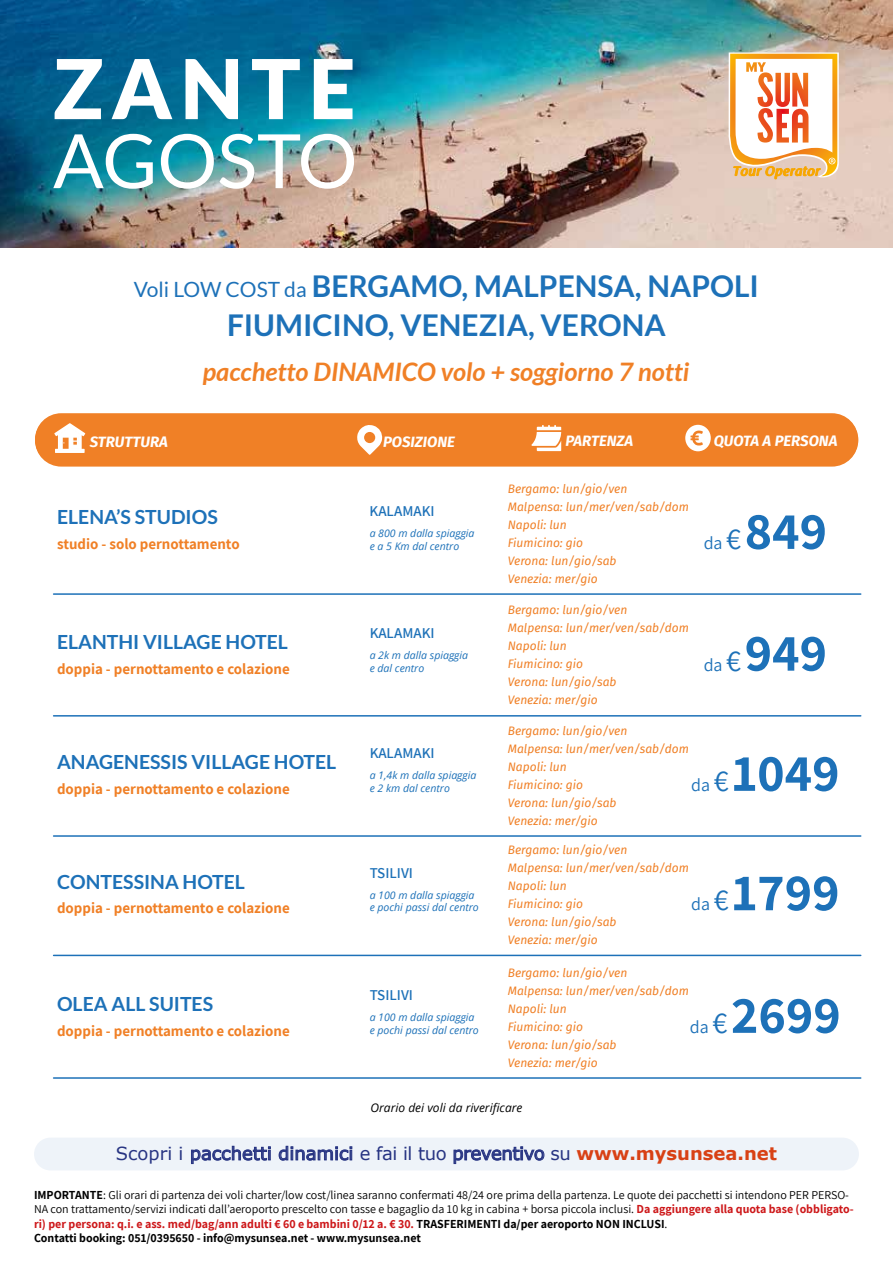
<style>
.page{position:relative;width:893px;height:1263px;background:#fff}
.page>*{position:absolute;margin:0;border:0;box-sizing:border-box;transform-origin:0 0}
.t1{font:900 82.5px "Lato";letter-spacing:.1em;color:#fff}
.t2{font:75px "Lato";color:#fff}
.t3{font:700 52.5px "Assistant";color:#1d71b8}
.t4{font:700 30px/39px "Lato";color:#1d71b8;text-align:center}
.t5{font:italic 700 25.5px "Lato";color:#f08026}
.t6{font:700 19.5px "Lato";color:#1d71b8}
.t7{font:18px "Verdana";color:#283583}
.t8{font:700 15px "Assistant";color:#f08026}
.t9{font:italic 700 15px "Fira Sans";color:#fff}
.t10{font:600 15px "Assistant";color:#1d71b8}
.t11{font:italic 12px/18px "Fira Sans";color:#f08026}
.t12{font:12px/14.4px "Assistant";color:#000}
.t13{font:italic 12px "Open Sans";color:#000}
.t14{font:italic 10.5px/12.6px "Open Sans";color:#1d71b8}
.s1{font-weight:400;font-size:21px}
.s2{font-weight:400;font-size:18px}
.s3{font-weight:400;font-size:30px}
.s4{font-weight:700;color:#d84115}
.s5{font-weight:700}
.s6{font-weight:700;color:#cd1719}
</style>
<div class="page">
<img style="left:0;top:0;width:893px;height:248px">
<svg style="left:729px;top:53px;width:110px;height:127px"></svg>
<div style="left:35px;top:413px;width:823px;height:53px;background:#f08026;border-radius:26px"></div>
<svg style="left:54px;top:423px;width:31px;height:30px"></svg>
<svg style="left:531px;top:425px;width:30px;height:26px"></svg>
<svg style="left:685px;top:425px;width:26px;height:26px"></svg>
<div style="left:34px;top:1137px;width:825px;height:33px;background:#eef3f9;border-radius:16px"></div>
<hr style="left:54px;top:593px;width:807px;height:2px;background:#1d71b8">
<hr style="left:54px;top:715px;width:807px;height:1px;background:#1d71b8">
<hr style="left:54px;top:835px;width:807px;height:2px;background:#1d71b8">
<hr style="left:54px;top:955px;width:807px;height:1px;background:#1d71b8">
<hr style="left:54px;top:1077px;width:807px;height:2px;background:#1d71b8">
<svg style="left:357px;top:425px;width:26px;height:30px"></svg>
<h1 class="t1" style="left:53px;top:41px;width:304px">ZANTE</h1>
<h2 class="t2" style="left:53px;top:119px;width:306px">AGOSTO</h2>
<h3 class="t4" style="left:134px;top:266px;width:627px"><span class="s1">Voli LOW COST da</span> BERGAMO, MALPENSA, NAPOLI<br>FIUMICINO, VENEZIA, VERONA</h3>
<h3 class="t5" style="left:203px;top:357px;width:488px">pacchetto DINAMICO volo + soggiorno 7 notti</h3>
<p class="t9" style="left:90px;top:429px;width:79px">STRUTTURA</p>
<p class="t9" style="left:383px;top:429px;width:74px">POSIZIONE</p>
<p class="t9" style="left:566px;top:429px;width:69px">PARTENZA</p>
<p class="t9" style="left:714px;top:429px;width:125px">QUOTA A PERSONA</p>
<h3 class="t6" style="left:57px;top:506px;width:162px">ELENA’S STUDIOS</h3>
<p class="t8" style="left:57px;top:533px;width:184px">studio - solo pernottamento</p>
<h3 class="t6" style="left:57px;top:631px;width:232px">ELANTHI VILLAGE HOTEL</h3>
<p class="t8" style="left:57px;top:658px;width:234px">doppia - pernottamento e colazione</p>
<h3 class="t6" style="left:57px;top:751px;width:281px">ANAGENESSIS VILLAGE HOTEL</h3>
<p class="t8" style="left:57px;top:778px;width:234px">doppia - pernottamento e colazione</p>
<h3 class="t6" style="left:57px;top:870px;width:189px">CONTESSINA HOTEL</h3>
<p class="t8" style="left:57px;top:898px;width:234px">doppia - pernottamento e colazione</p>
<h3 class="t6" style="left:57px;top:993px;width:158px">OLEA ALL SUITES</h3>
<p class="t8" style="left:57px;top:1020px;width:234px">doppia - pernottamento e colazione</p>
<p class="t10" style="left:370px;top:501px;width:66px">KALAMAKI</p>
<p class="t14" style="left:370px;top:527px;width:106px">a 800 m dalla spiaggia e a 5 Km dal centro</p>
<p class="t10" style="left:370px;top:623px;width:66px">KALAMAKI</p>
<p class="t14" style="left:370px;top:649px;width:100px">a 2k m dalla spiaggia e dal centro</p>
<p class="t10" style="left:370px;top:743px;width:66px">KALAMAKI</p>
<p class="t14" style="left:370px;top:769px;width:108px">a 1,4k m dalla spiaggia e 2 km dal centro</p>
<p class="t10" style="left:370px;top:862px;width:45px">TSILIVI</p>
<p class="t14" style="left:370px;top:888px;width:111px">a 100 m dalla spiaggia e pochi passi dal centro</p>
<p class="t10" style="left:370px;top:985px;width:45px">TSILIVI</p>
<p class="t14" style="left:370px;top:1011px;width:111px">a 100 m dalla spiaggia e pochi passi dal centro</p>
<p class="t11" style="left:508px;top:479px;width:183px">Bergamo: lun/gio/ven<br>Malpensa: lun/mer/ven/sab/dom<br>Napoli: lun<br>Fiumicino: gio<br>Verona: lun/gio/sab<br>Venezia: mer/gio</p>
<p class="t11" style="left:508px;top:601px;width:183px">Bergamo: lun/gio/ven<br>Malpensa: lun/mer/ven/sab/dom<br>Napoli: lun<br>Fiumicino: gio<br>Verona: lun/gio/sab<br>Venezia: mer/gio</p>
<p class="t11" style="left:508px;top:721px;width:183px">Bergamo: lun/gio/ven<br>Malpensa: lun/mer/ven/sab/dom<br>Napoli: lun<br>Fiumicino: gio<br>Verona: lun/gio/sab<br>Venezia: mer/gio</p>
<p class="t11" style="left:508px;top:840px;width:183px">Bergamo: lun/gio/ven<br>Malpensa: lun/mer/ven/sab/dom<br>Napoli: lun<br>Fiumicino: gio<br>Verona: lun/gio/sab<br>Venezia: mer/gio</p>
<p class="t11" style="left:508px;top:963px;width:183px">Bergamo: lun/gio/ven<br>Malpensa: lun/mer/ven/sab/dom<br>Napoli: lun<br>Fiumicino: gio<br>Verona: lun/gio/sab<br>Venezia: mer/gio</p>
<h3 class="t3" style="left:704px;top:495px;width:125px"><span class="s2">da</span> <span class="s3">€</span>849</h3>
<h3 class="t3" style="left:704px;top:617px;width:125px"><span class="s2">da</span> <span class="s3">€</span>949</h3>
<h3 class="t3" style="left:691px;top:737px;width:150px"><span class="s2">da</span> <span class="s3">€</span>1049</h3>
<h3 class="t3" style="left:691px;top:857px;width:150px"><span class="s2">da</span> <span class="s3">€</span>1799</h3>
<h3 class="t3" style="left:690px;top:979px;width:152px"><span class="s2">da</span> <span class="s3">€</span>2699</h3>
<p class="t13" style="left:371px;top:1099px;width:153px">Orario dei voli da riverificare</p>
<h3 class="t7" style="left:116px;top:1141px;width:663px">Scopri i pacchetti dinamici e fai il tuo preventivo su <span class="s4">www.mysunsea.net</span></h3>
<p class="t12" style="left:34px;top:1187px;width:821px"><span class="s5">IMPORTANTE</span>: Gli orari di partenza dei voli charter/low cost/linea saranno confermati 48/24 ore prima della partenza. Le quote dei pacchetti si intendono PER PERSO-NA con trattamento/servizi indicati dall’aeroporto prescelto con tasse e bagaglio da 10 kg in cabina + borsa piccola inclusi. <span class="s6">Da aggiungere alla quota base (obbligato&shy;ri) per persona: q.i. e ass. med/bag/ann adulti € 60 e bambini 0/12 a. € 30.</span> <span class="s5">TRASFERIMENTI da/per aeroporto NON INCLUSI</span>.<br><span class="s5">Contatti booking: 051/0395650 - info@mysunsea.net - www.mysunsea.net</span></p>
</div>
